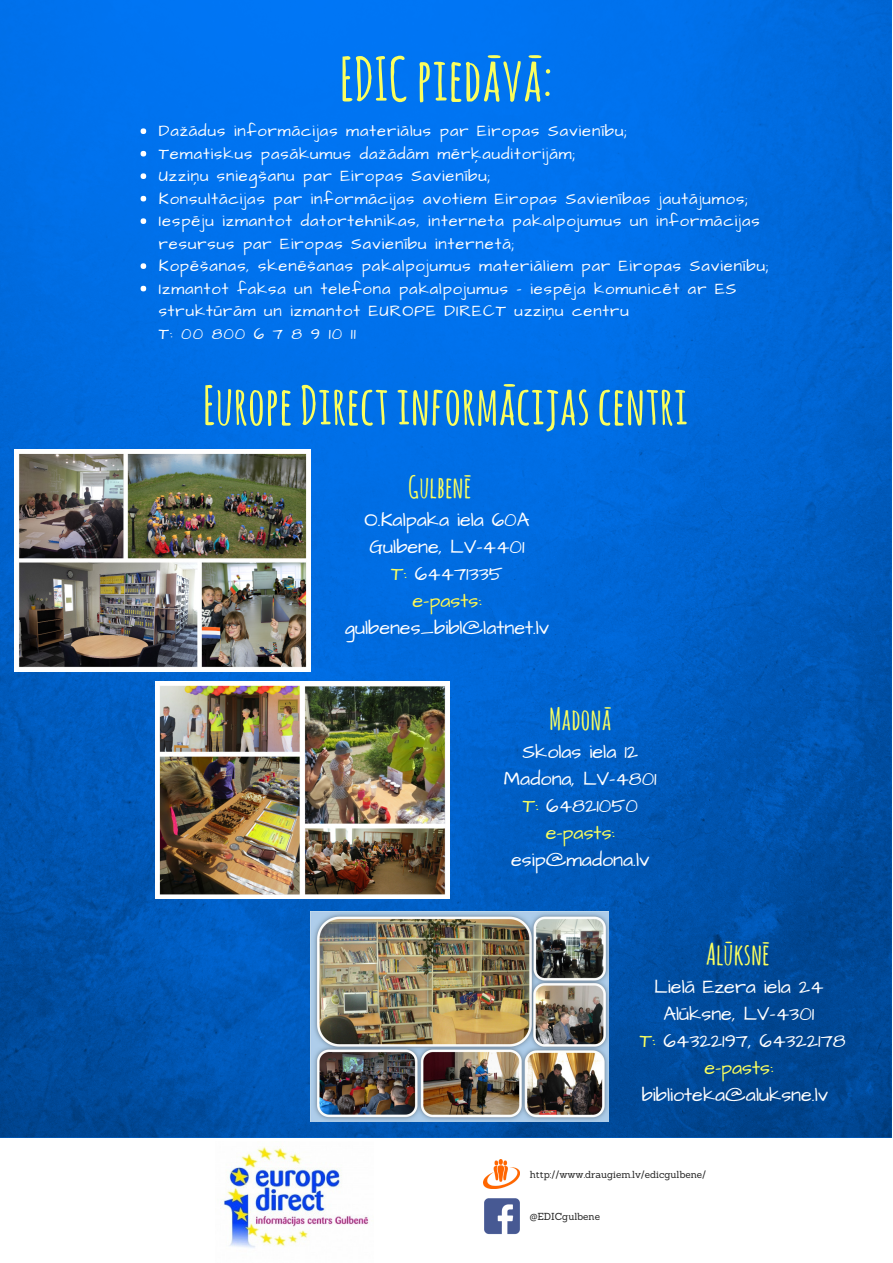
<style>
.page{position:relative;width:893px;height:1263px;background:#fff}
.page>*{position:absolute;margin:0;border:0;box-sizing:border-box;transform-origin:0 0}
.t1{font:700 59.55px "Amatic SC";color:#fbff5e}
.t2{font:700 52.95px "Amatic SC";color:#fbff5e}
.t3{font:700 29.7px "Amatic SC";color:#fbff5e}
.t4{font:19.8px/27px "Architects Daughter";color:#fff;text-align:center}
.t5{font:16.5px/22.5px "Architects Daughter";letter-spacing:.06em;color:#fff}
.t6{font:9.9px "Sanchez";color:#222}
.s1{color:#fbff5e}
.s2{color:#fff952}
</style>
<div class="page">
<img style="left:0;top:0;width:891px;height:1138px">
<img style="left:220px;top:1146px;width:149px;height:102px">
<img style="left:310px;top:912px;width:298px;height:210px">
<img style="left:15px;top:450px;width:295px;height:221px">
<img style="left:155px;top:681px;width:295px;height:217px">
<svg style="left:141px;top:128px;width:5px;height:6px"></svg>
<svg style="left:141px;top:151px;width:5px;height:5px"></svg>
<svg style="left:141px;top:173px;width:5px;height:6px"></svg>
<svg style="left:141px;top:196px;width:5px;height:5px"></svg>
<svg style="left:141px;top:218px;width:5px;height:6px"></svg>
<svg style="left:141px;top:263px;width:5px;height:6px"></svg>
<svg style="left:141px;top:286px;width:5px;height:5px"></svg>
<img style="left:483px;top:1159px;width:36px;height:29px">
<img style="left:484px;top:1188px;width:36px;height:47px">
<h1 class="t1" style="left:339px;top:41px;width:215px">EDICpiedāvā:</h1>
<p class="t5" style="left:159px;top:120px;width:611px">Dažādus informācijas materiālus par Eiropas Savienību;<br>Tematiskus pasākumus dažādām mērķauditorijām;<br>Uzziņu sniegšanu par Eiropas Savienību;<br>Konsultācijas par informācijas avotiem Eiropas Savienības jautājumos; Iespēju izmantot datortehnikas, interneta pakalpojumus un informācijas resursus par Eiropas Savienību internetā;<br>Kopēšanas, skenēšanas pakalpojumus materiāliem par Eiropas Savienību; Izmantot faksa un telefona pakalpojumus - iespēja komunicēt ar ES struktūrām un izmantot EUROPE DIRECT uzziņu centru T:0080067891011</p>
<h2 class="t2" style="left:202px;top:371px;width:487px">EuropeDirect informācijas centri</h2>
<h3 class="t3" style="left:408px;top:468px;width:64px">Gulbenē</h3>
<p class="t4" style="left:364px;top:507px;width:166px">O.Kalpaka iela 60A<br>Gulbene, LV-4401<br><span class="s1">T:</span> 64471335 <span class="s2">e-pasts:</span></p>
<p class="t4" style="left:345px;top:615px;width:206px">gulbenes_bibl@latnet.lv</p>
<h3 class="t3" style="left:549px;top:699px;width:64px">Madonā</h3>
<p class="t4" style="left:504px;top:738px;width:154px">Skolas iela 12<br>Madona, LV-4801<br><span class="s1">T:</span> 64821050 <span class="s1">e-pasts:</span></p>
<p class="t4" style="left:511px;top:846px;width:140px">esip@madona.lv</p>
<h3 class="t3" style="left:705px;top:934px;width:66px">Alūksnē</h3>
<p class="t4" style="left:640px;top:973px;width:207px">Lielā Ezera iela 24<br>Alūksne, LV-4301<br><span class="s1">T:</span> 64322197, 64322178 <span class="s1">e-pasts:</span></p>
<p class="t4" style="left:641px;top:1081px;width:188px">biblioteka@aluksne.lv</p>
<p class="t6" style="left:529px;top:1168px;width:178px">http://www.draugiem.lv/edicgulbene/</p>
<p class="t6" style="left:529px;top:1210px;width:72px">@EDICgulbene</p>
</div>
